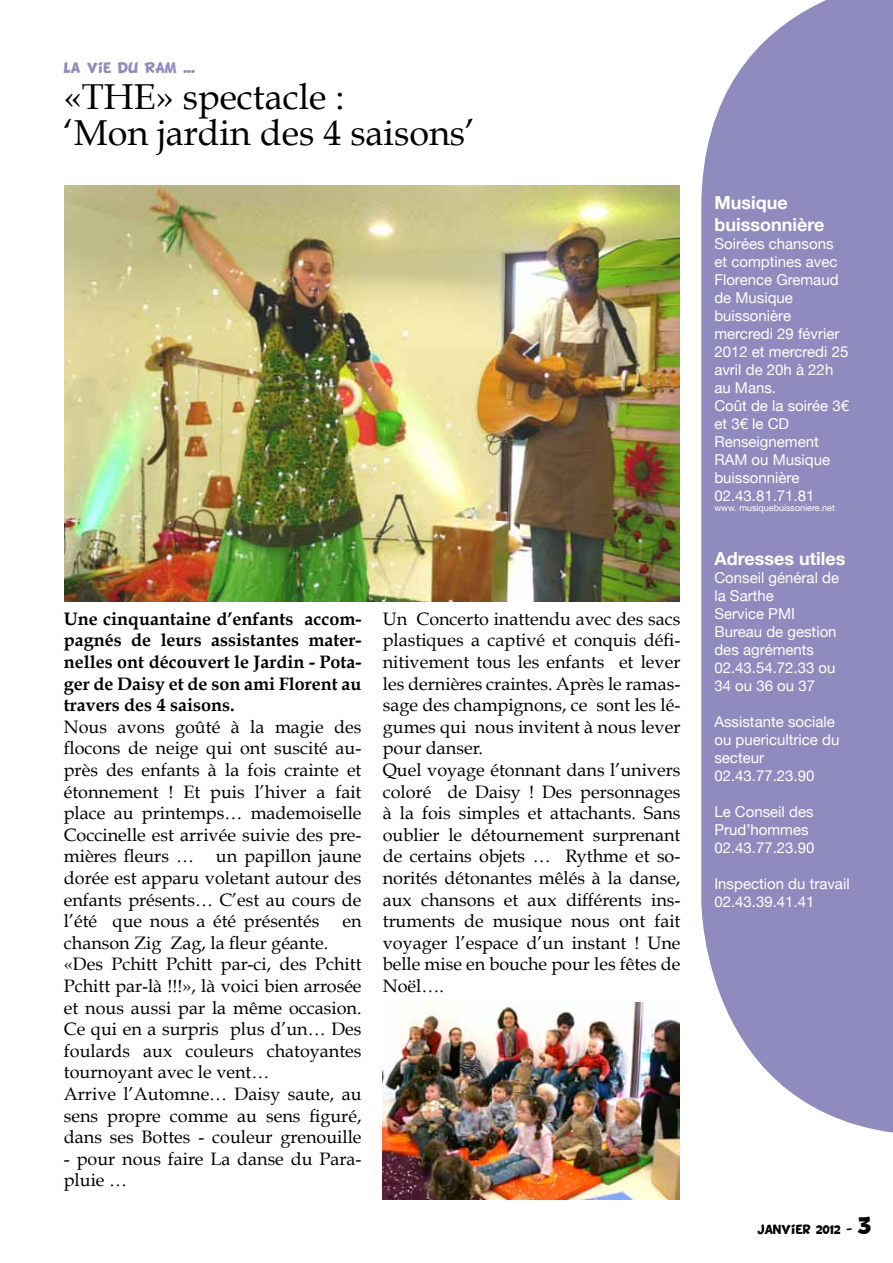
<style>
.page{position:relative;width:893px;height:1263px;background:#fff}
.page>*{position:absolute;margin:0;border:0;box-sizing:border-box;transform-origin:0 0}
.t1{font:36px/36px "Book Antiqua";color:#000}
.t2{font:18px/21.6px "Book Antiqua";color:#000}
.t3{font:700 18px/21.6px "Book Antiqua";color:#000;text-align:justify}
.t4{font:700 18px/21.6px "Helvetica Neue";color:#fff}
.t5{font:15px/18px "Helvetica Neue";color:#fff}
.t6{font:12px "BD Cartoon Shout";color:#908bbe}
.t7{font:10.5px "BD Cartoon Shout";color:#000}
.t8{font:9px "Helvetica Neue";color:#fff}
.s1{font-size:21px}
</style>
<div class="page">
<svg style="left:701px;top:0;width:192px;height:1133px;background:#9a95c3"></svg>
<img style="left:64px;top:186px;width:616px;height:416px">
<img style="left:382px;top:1002px;width:298px;height:197px">
<p class="t6" style="left:64px;top:61px;width:133px">LA VIE DU RAM ...</p>
<h1 class="t1" style="left:64px;top:78px;width:413px">«THE» spectacle :<br>‘Mon jardin des 4 saisons’</h1>
<p class="t3" style="left:64px;top:608px;width:299px">Une cinquantaine d’enfants accom&shy;pagnés de leurs assistantes mater&shy;nelles ont découvert le Jardin - Pota&shy;ger de Daisy et de son ami Florent au travers des 4 saisons.</p>
<p class="t2" style="left:64px;top:716px;width:299px;text-align:justify">Nous avons goûté à la magie des flocons de neige qui ont suscité au&shy;près des enfants à la fois crainte et étonnement ! Et puis l’hiver a fait place au printemps… mademoiselle Coccinelle est arrivée suivie des pre&shy;mières fleurs … un papillon jaune dorée est apparu voletant autour des enfants présents… C’est au cours de l’été que nous a été présentés</p>
<p class="t2" style="left:342px;top:910px;width:21px">en</p>
<p class="t2" style="left:64px;top:932px;width:299px">chanson Zig Zag, la fleur géante. «Des Pchitt Pchitt par-ci, des Pchitt Pchitt par-là !!!», là voici bien arrosée et nous aussi par la même occasion.<br>Ce qui en a surpris plus d’un… Des foulards aux couleurs chatoyantes tournoyant avec le vent…<br>Arrive l’Automne… Daisy saute, au sens propre comme au sens figuré, dans ses Bottes - couleur grenouille</p>
<p class="t2" style="left:64px;top:1148px;width:299px">- pour nous faire La danse du Para&shy;pluie …</p>
<p class="t2" style="left:383px;top:608px;width:299px">Un Concerto inattendu avec des sacs plastiques a captivé et conquis défi&shy;nitivement tous les enfants et lever les dernières craintes. Après le ramas&shy;sage des champignons, ce sont les lé&shy;gumes qui nous invitent à nous lever pour danser.<br>Quel voyage étonnant dans l’univers coloré de Daisy ! Des personnages à la fois simples et attachants. Sans oublier le détournement surprenant de certains objets … Rythme et so&shy;norités détonantes mêlés à la danse, aux chansons et aux différents ins&shy;truments de musique nous ont fait voyager l’espace d’un instant ! Une belle mise en bouche pour les fêtes de Noël….</p>
<p class="t4" style="left:714px;top:191px;width:111px">Musique buissonnière</p>
<p class="t5" style="left:714px;top:234px;width:136px">Soirées chansons et comptines avec<br>Florence Gremaud de Musique buissonière mercredi 29 février<br>2012 et mercredi 25 avril de 20h à 22h au Mans.<br>Coût de la soirée 3€ et 3€ le CD<br>Renseignement<br>RAM ou Musique buissonnière<br>02.43.81.71.81</p>
<p class="t8" style="left:714px;top:503px;width:122px">www. musiquebuissoniere.net</p>
<p class="t4" style="left:714px;top:548px;width:132px">Adresses utiles</p>
<p class="t5" style="left:714px;top:569px;width:126px">Conseil général de la Sarthe<br>Service PMI<br>Bureau de gestion des agréments<br>02.43.54.72.33 ou<br>34 ou 36 ou 37</p>
<p class="t5" style="left:714px;top:713px;width:127px">Assistante sociale ou puericultrice du secteur<br>02.43.77.23.90</p>
<p class="t5" style="left:714px;top:803px;width:102px">Le Conseil des<br>Prud’hommes<br>02.43.77.23.90</p>
<p class="t5" style="left:714px;top:875px;width:137px">Inspection du travail<br>02.43.39.41.41</p>
<p class="t7" style="left:757px;top:1224px;width:116px">JANVIER 2012 - <span class="s1">3</span></p>
</div>
